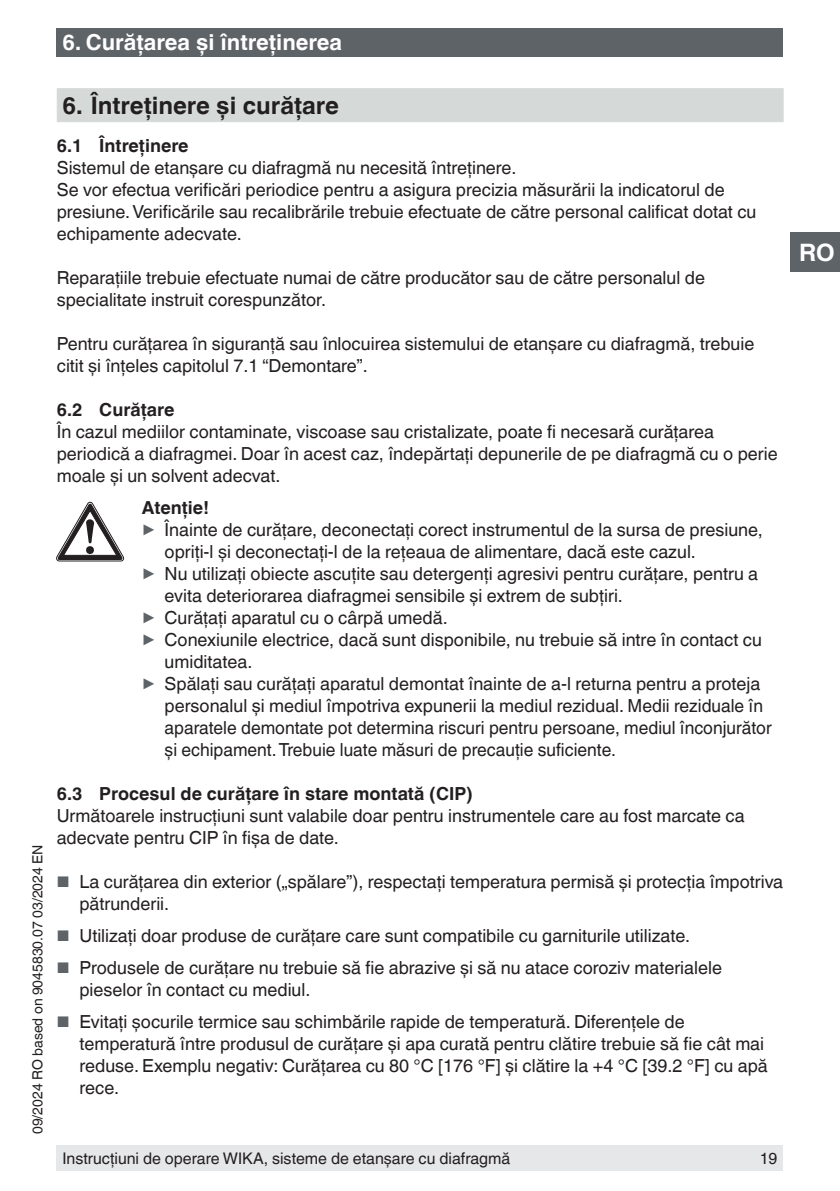
<style>
.page{position:relative;width:840px;height:1191px;background:#fff}
.page>*{position:absolute;margin:0;border:0;box-sizing:border-box;transform-origin:0 0}
.t1{font:700 24px "Helvetica World";color:#231f20}
.t2{font:700 24px "Helvetica World";color:#fff}
.t3{font:700 22px "Helvetica World";color:#fff}
.t4{font:18px/22px "Helvetica World";color:#231f20}
.t5{font:700 18px "Helvetica World";color:#231f20}
.t6{font:16px "Helvetica World";color:#231f20}
.t7{font:14px "Helvetica World";color:#231f20}
.s1{font-size:17.8px;color:#5e6368}
.s2{font-size:15.4px;color:#5e6368}
</style>
<div class="page">
<div style="left:56px;top:1145px;width:726px;height:26px;background:#e6e7e9"></div>
<div style="left:57px;top:28px;width:725px;height:29px;background:#5e6368"></div>
<div style="left:790px;top:232px;width:49px;height:40px;background:#5e6368"></div>
<div style="left:57px;top:88px;width:726px;height:34px;background:#d5dad9"></div>
<svg style="left:56px;top:502px;width:68px;height:59px"></svg>
<p class="t3" style="left:62px;top:30px;width:281px">6. Curăţarea şi întreţinerea</p>
<p class="t7" style="left:30px;top:1134px;width:291px;rotate:-90deg">09/2024 RO based on 9045830.07 03/2024 EN</p>
<h1 class="t1" style="left:62px;top:91px;width:278px">6. Întreţinere şi curăţare</h1>
<p class="t5" style="left:57px;top:135px;width:133px">6.1 Întreţinere</p>
<p class="t4" style="left:57px;top:156px;width:700px">Sistemul de etanşare cu diafragmă nu necesită întreţinere.<br>Se vor efectua verificări periodice pentru a asigura precizia măsurării la indicatorul de presiune. Verificările sau recalibrările trebuie efectuate de către personal calificat dotat cu echipamente adecvate.</p>
<p class="t4" style="left:57px;top:266px;width:649px">Reparațiile trebuie efectuate numai de către producător sau de către personalul de specialitate instruit corespunzător.</p>
<p class="t4" style="left:57px;top:332px;width:698px">Pentru curăţarea în siguranţă sau înlocuirea sistemului de etanşare cu diafragmă, trebuie citit şi înţeles capitolul 7.1 “Demontare”.</p>
<p class="t5" style="left:57px;top:399px;width:119px">6.2 Curăţare</p>
<p class="t4" style="left:57px;top:420px;width:722px">În cazul mediilor contaminate, viscoase sau cristalizate, poate fi necesară curăţarea periodică a diafragmei. Doar în acest caz, îndepărtaţi depunerile de pe diafragmă cu o perie moale şi un solvent adecvat.</p>
<p class="t5" style="left:142px;top:497px;width:69px">Atenţie!</p>
<p class="t4" style="left:142px;top:519px;width:622px"><span class="s1">▶</span> Înainte de curăţare, deconectaţi corect instrumentul de la sursa de presiune,</p>
<p class="t4" style="left:164px;top:541px;width:532px">opriţi-l şi deconectaţi-l de la reţeaua de alimentare, dacă este cazul.</p>
<p class="t4" style="left:142px;top:563px;width:617px"><span class="s1">▶</span> Nu utilizaţi obiecte ascuţite sau detergenţi agresivi pentru curăţare, pentru a</p>
<p class="t4" style="left:164px;top:585px;width:459px">evita deteriorarea diafragmei sensibile şi extrem de subţiri.</p>
<p class="t4" style="left:142px;top:607px;width:307px"><span class="s1">▶</span> Curăţaţi aparatul cu o cârpă umedă.</p>
<p class="t4" style="left:142px;top:629px;width:621px"><span class="s1">▶</span> Conexiunile electrice, dacă sunt disponibile, nu trebuie să intre în contact cu</p>
<p class="t4" style="left:164px;top:651px;width:89px">umiditatea.</p>
<p class="t4" style="left:142px;top:673px;width:619px"><span class="s1">▶</span> Spălaţi sau curăţaţi aparatul demontat înainte de a-l returna pentru a proteja</p>
<p class="t4" style="left:164px;top:695px;width:599px">personalul şi mediul împotriva expunerii la mediul rezidual. Medii reziduale în</p>
<p class="t4" style="left:164px;top:717px;width:608px">aparatele demontate pot determina riscuri pentru persoane, mediul înconjurător</p>
<p class="t4" style="left:164px;top:739px;width:452px">şi echipament. Trebuie luate măsuri de precauție suficiente.</p>
<p class="t5" style="left:57px;top:783px;width:417px">6.3 Procesul de curățare în stare montată (CIP)</p>
<p class="t4" style="left:57px;top:805px;width:689px">Următoarele instrucţiuni sunt valabile doar pentru instrumentele care au fost marcate ca adecvate pentru CIP în fişa de date.</p>
<p class="t4" style="left:79px;top:871px;width:704px;text-indent:-23px"><span class="s2">■</span> La curățarea din exterior („spălare”), respectați temperatura permisă și protecția împotriva pătrunderii.</p>
<p class="t4" style="left:57px;top:925px;width:634px"><span class="s2">■</span> Utilizați doar produse de curățare care sunt compatibile cu garniturile utilizate.</p>
<p class="t4" style="left:79px;top:957px;width:643px;text-indent:-23px"><span class="s2">■</span> Produsele de curățare nu trebuie să fie abrazive și să nu atace coroziv materialele pieselor în contact cu mediul.</p>
<p class="t4" style="left:79px;top:1011px;width:689px;text-indent:-23px"><span class="s2">■</span> Evitați șocurile termice sau schimbările rapide de temperatură. Diferențele de temperatură între produsul de curățare și apa curată pentru clătire trebuie să fie cât mai reduse. Exemplu negativ: Curăţarea cu 80 °C [176 °F] şi clătire la +4 °C [39.2 °F] cu apă rece.</p>
<p class="t6" style="left:62px;top:1149px;width:449px">Instrucţiuni de operare WIKA, sisteme de etanşare cu diafragmă</p>
<p class="t6" style="left:759px;top:1149px;width:19px">19</p>
<h1 class="t2" style="left:798px;top:239px;width:37px">RO</h1>
</div>
